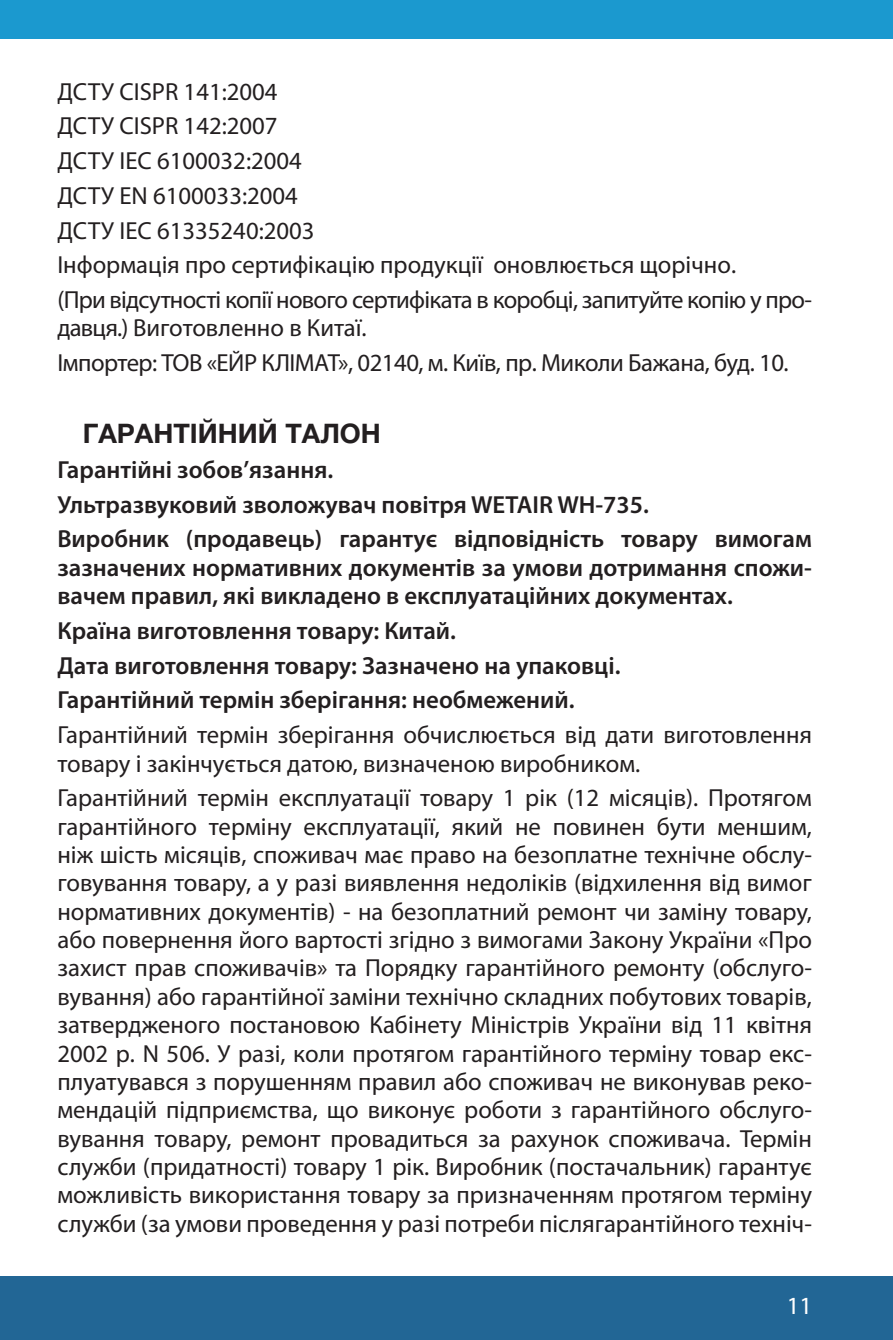
<style>
.page{position:relative;width:893px;height:1340px;background:#fff}
.page>*{position:absolute;margin:0;border:0;box-sizing:border-box;transform-origin:0 0}
.титул{font:700 27px "Helvetica Neue Cyr";color:#231f20}
.t1{font:24.75px/28.3px "Myriad Pro";color:#231f20}
.t2{font:600 24.75px/28.3px "Myriad Pro";color:#231f20;text-align:justify}
.t3{font:24.75px/28.3px "Myriad Pro";letter-spacing:-.03em;color:#231f20}
.t4{font:24.75px "Myriad Pro";letter-spacing:-.02em;color:#231f20}
.t5{font:24.75px "Myriad Pro";color:#fff}
</style>
<div class="page">
<div style="left:0;top:0;width:893px;height:38px;background:#1b99cf"></div>
<div style="left:0;top:1276px;width:893px;height:63px;background:#226695"></div>
<p class="t1" style="left:57px;top:77px;width:222px">ДСТУ CISPR 141:2004</p>
<p class="t1" style="left:57px;top:111px;width:222px">ДСТУ CISPR 142:2007</p>
<p class="t1" style="left:57px;top:146px;width:246px">ДСТУ IEC 6100032:2004</p>
<p class="t1" style="left:57px;top:181px;width:242px">ДСТУ EN 6100033:2004</p>
<p class="t1" style="left:57px;top:216px;width:259px">ДСТУ IEC 61335240:2003</p>
<p class="t1" style="left:57px;top:250px;width:680px">Інформація про сертифікацію продукції оновлюється щорічно.</p>
<p class="t3" style="left:57px;top:285px;width:756px">(При відсутності копії нового сертифіката в коробці, запитуйте копію у про&shy;давця.) Виготовленно в Китаї.</p>
<p class="t4" style="left:57px;top:347px;width:733px">Імпортер: ТОВ «ЕЙР КЛІМАТ», 02140, м. Київ, пр. Миколи Бажана, буд. 10.</p>
<p class="титул" style="left:83px;top:419px;width:299px">ГАРАНТІЙНИЙ ТАЛОН</p>
<p class="t2" style="left:57px;top:455px;width:277px">Гарантійні зобов’язання.</p>
<p class="t2" style="left:57px;top:489px;width:593px">Ультразвуковий зволожувач повітря WETAIR WH-735.</p>
<p class="t2" style="left:57px;top:524px;width:756px">Виробник (продавець) гарантує відповідність товару вимогам зазначених нормативних документів за умови дотримання спожи&shy;вачем правил, які викладено в експлуатаційних документах.</p>
<p class="t2" style="left:57px;top:616px;width:400px">Країна виготовлення товару: Китай.</p>
<p class="t2" style="left:57px;top:650px;width:565px">Дата виготовлення товару: Зазначено на упаковці.</p>
<p class="t2" style="left:57px;top:685px;width:519px">Гарантійний термін зберігання: необмежений.</p>
<p class="t1" style="left:57px;top:720px;width:756px">Гарантійний термін зберігання обчислюється від дати виготовлення товару і закінчується датою, визначеною виробником.</p>
<p class="t1" style="left:57px;top:783px;width:756px;text-align:justify">Гарантійний термін експлуатації товару 1 рік (12 місяців). Протягом гарантійного терміну експлуатації, який не повинен бути меншим, ніж шість місяців, споживач має право на безоплатне технічне обслу&shy;говування товару, а у разі виявлення недоліків (відхилення від вимог нормативних документів) - на безоплатний ремонт чи заміну товару, або повернення його вартості згідно з вимогами Закону України «Про захист прав споживачів» та Порядку гарантійного ремонту (обслуго&shy;вування) або гарантійної заміни технічно складних побутових товарів, затвердженого постановою Кабінету Міністрів України від 11 квітня 2002 р. N 506. У разі, коли протягом гарантійного терміну товар екс&shy;плуатувався з порушенням правил або споживач не виконував реко&shy;мендацій підприємства, що виконує роботи з гарантійного обслуго&shy;вування товару, ремонт провадиться за рахунок споживача. Термін служби (придатності) товару 1 рік. Виробник (постачальник) гарантує можливість використання товару за призначенням протягом терміну служби (за умови проведення у разі потреби післягарантійного техніч-</p>
<p class="t5" style="left:787px;top:1290px;width:27px">11</p>
</div>
